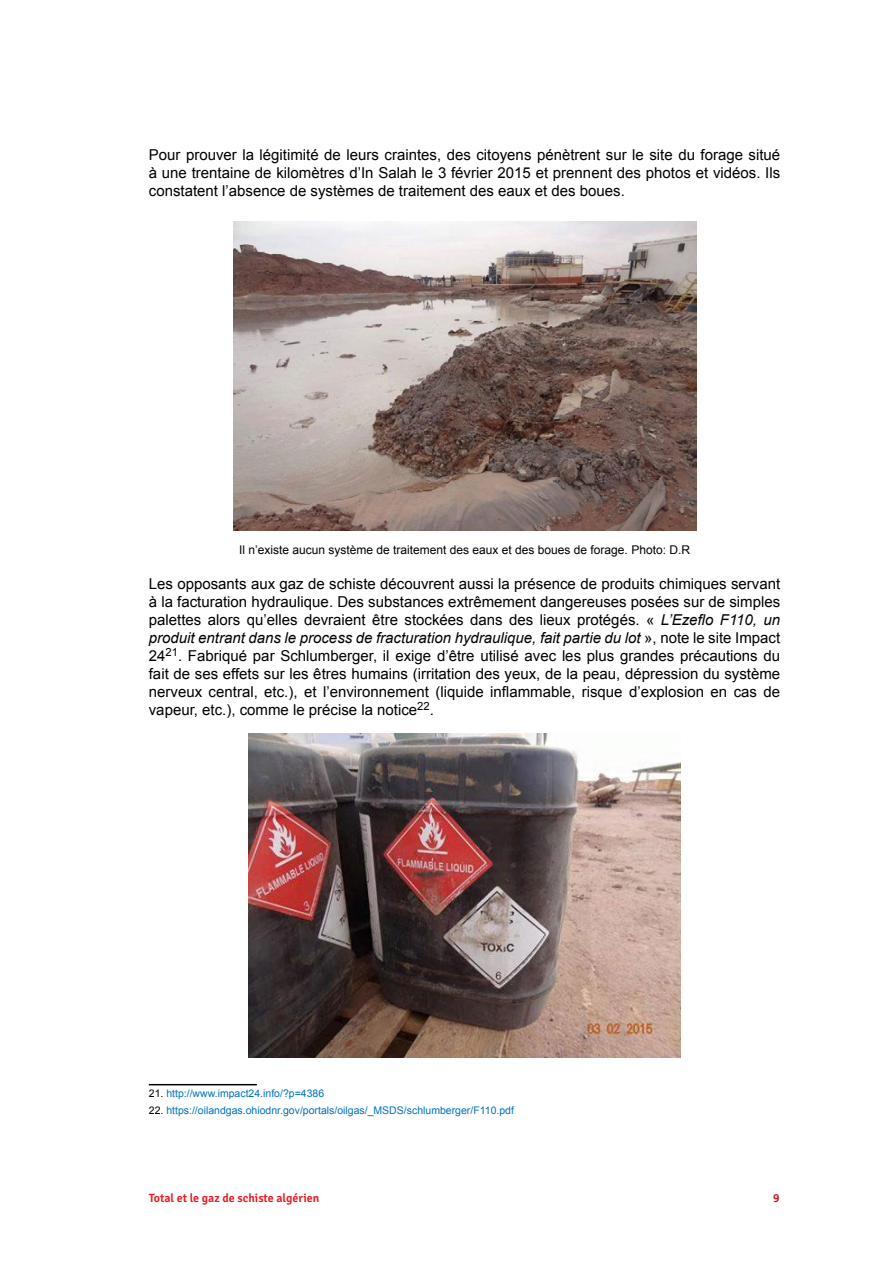
<style>
.page{position:relative;width:893px;height:1263px;background:#fff}
.page>*{position:absolute;margin:0;border:0;box-sizing:border-box;transform-origin:0 0}
.t1{font:15px/18px "Arial";color:#000;text-align:justify}
.t2{font:12px "Arial";color:#000}
.t3{font:600 12px "Signika";color:#e31e25}
.t4{font:600 12px "Signika";color:#c61d23}
.t5{font:10.5px "Arial";color:#0072bc}
.s1{font-style:italic}
.s2{color:#000}
</style>
<div class="page">
<img style="left:233px;top:221px;width:463px;height:310px">
<img style="left:249px;top:733px;width:432px;height:324px">
<hr style="left:149px;top:1084px;width:108px;height:1px;background:#000">
<p class="t1" style="left:149px;top:145px;width:633px">Pour prouver la légitimité de leurs craintes, des citoyens pénètrent sur le site du forage situé à une trentaine de kilomètres d’In Salah le 3 février 2015 et prennent des photos et vidéos. Ils constatent l’absence de systèmes de traitement des eaux et des boues.</p>
<p class="t2" style="left:239px;top:541px;width:452px">Il n’existe aucun système de traitement des eaux et des boues de forage. Photo: D.R</p>
<p class="t1" style="left:149px;top:574px;width:633px">Les opposants aux gaz de schiste découvrent aussi la présence de produits chimiques servant à la facturation hydraulique. Des substances extrêmement dangereuses posées sur de simples palettes alors qu’elles devraient être stockées dans des lieux protégés. « <span class="s1">L’Ezeflo F110, un produit entrant dans le process de fracturation hydraulique, fait partie du lot</span> », note le site Impact 24<sup>21</sup>. Fabriqué par Schlumberger, il exige d’être utilisé avec les plus grandes précautions du fait de ses effets sur les êtres humains (irritation des yeux, de la peau, dépression du système nerveux central, etc.), et l’environnement (liquide inflammable, risque d’explosion en cas de vapeur, etc.), comme le précise la notice<sup>22</sup>.</p>
<p class="t5" style="left:149px;top:1086px;width:177px"><span class="s2">21.</span> http://www.impact24.info/?p=4386</p>
<p class="t5" style="left:149px;top:1103px;width:367px"><span class="s2">22.</span> https://oilandgas.ohiodnr.gov/portals/oilgas/_MSDS/schlumberger/F110.pdf</p>
<p class="t3" style="left:149px;top:1191px;width:172px">Total et le gaz de schiste algérien</p>
<p class="t4" style="left:773px;top:1191px;width:8px">9</p>
</div>
